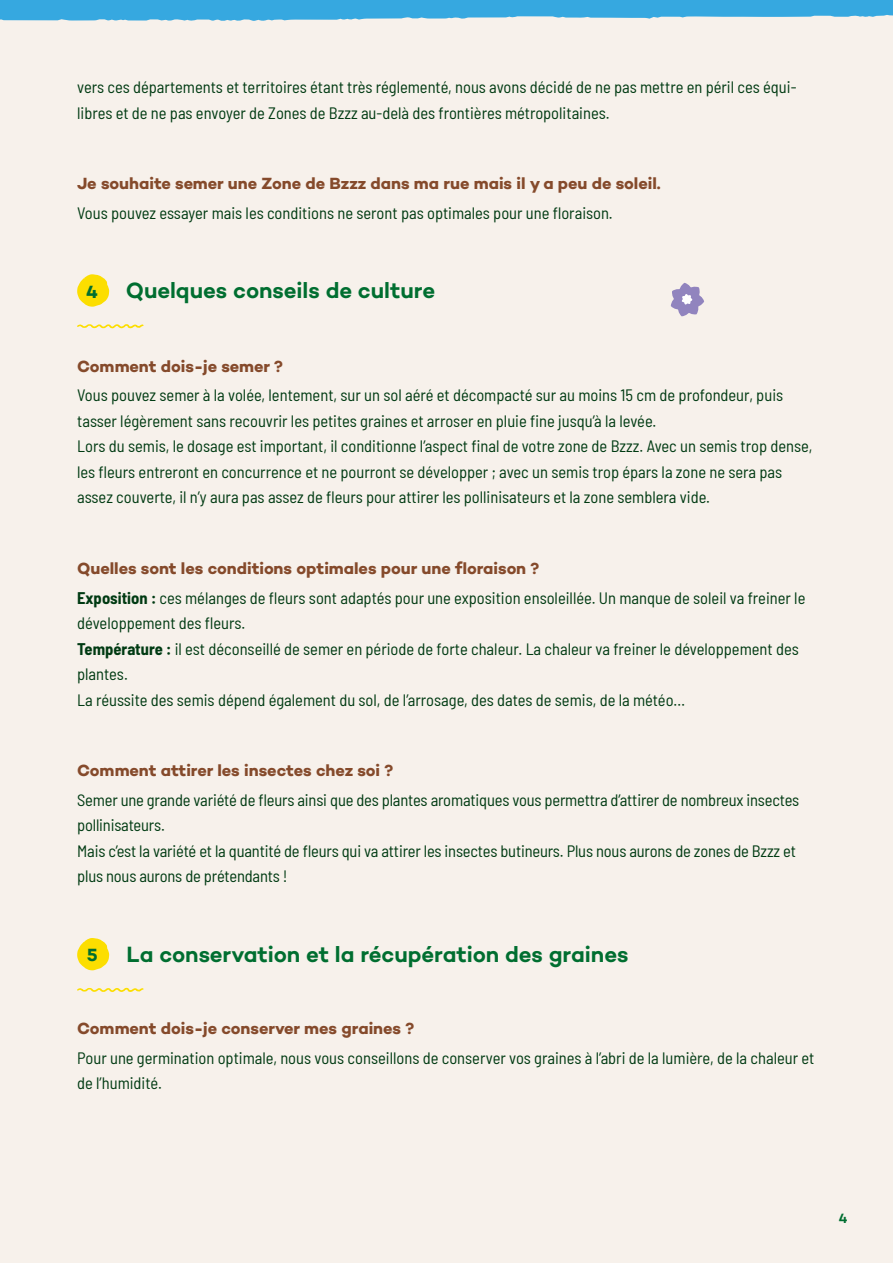
<style>
.page{position:relative;width:893px;height:1263px;background:#f7f1eb}
.page>*{position:absolute;margin:0;border:0;box-sizing:border-box;transform-origin:0 0}
.t1{font:600 22.5px "Campton";letter-spacing:-.005em;color:#006e30}
.t2{font:700 18px "Campton";color:#006e30}
.t3{font:semi-condensed 16.5px/25.5px "Barlow";color:#003a12}
.t4{font:700 16.5px "Campton";letter-spacing:-.005em;color:#854a2b}
.t5{font:600 13.65px "Campton";color:#006e30}
.s1{font-weight:700;font-size:18px}
.s2{font-weight:700}
</style>
<div class="page">
<svg style="left:0;top:0;width:893px;height:21px;background:#4eb1e1"></svg>
<svg style="left:77px;top:274px;width:32px;height:33px"></svg>
<svg style="left:77px;top:324px;width:67px;height:5px"></svg>
<svg style="left:77px;top:938px;width:32px;height:32px"></svg>
<svg style="left:77px;top:988px;width:67px;height:4px"></svg>
<svg style="left:671px;top:283px;width:33px;height:33px"></svg>
<p class="t3" style="left:77px;top:73px;width:721px">vers ces départements et territoires étant très réglementé, nous avons décidé de ne pas mettre en péril ces équi&shy;libres et de ne pas envoyer de Zones de Bzzz au-delà des frontières métropolitaines.</p>
<p class="t4" style="left:77px;top:173px;width:585px">Je souhaite semer une Zone de Bzzz dans ma rue mais il y a peu de soleil.</p>
<p class="t3" style="left:77px;top:199px;width:537px">Vous pouvez essayer mais les conditions ne seront pas optimales pour une floraison.</p>
<h1 class="t1" style="left:86px;top:276px;width:350px"><span class="s1">4</span> Quelques conseils de culture</h1>
<p class="t4" style="left:77px;top:355px;width:207px">Comment dois-je semer ?</p>
<p class="t3" style="left:77px;top:381px;width:737px">Vous pouvez semer à la volée, lentement, sur un sol aéré et décompacté sur au moins 15 cm de profondeur, puis tasser légèrement sans recouvrir les petites graines et arroser en pluie fine jusqu’à la levée.<br>Lors du semis, le dosage est important, il conditionne l’aspect final de votre zone de Bzzz. Avec un semis trop dense, les fleurs entreront en concurrence et ne pourront se développer ; avec un semis trop épars la zone ne sera pas assez couverte, il n’y aura pas assez de fleurs pour attirer les pollinisateurs et la zone semblera vide.</p>
<p class="t4" style="left:77px;top:558px;width:464px">Quelles sont les conditions optimales pour une floraison ?</p>
<p class="t3" style="left:77px;top:584px;width:730px"><span class="s2">Exposition :</span> ces mélanges de fleurs sont adaptés pour une exposition ensoleillée. Un manque de soleil va freiner le développement des fleurs.<br><span class="s2">Température :</span> il est déconseillé de semer en période de forte chaleur. La chaleur va freiner le développement des plantes.<br>La réussite des semis dépend également du sol, de l’arrosage, des dates de semis, de la météo…</p>
<p class="t4" style="left:77px;top:760px;width:318px">Comment attirer les insectes chez soi ?</p>
<p class="t3" style="left:77px;top:786px;width:724px">Semer une grande variété de fleurs ainsi que des plantes aromatiques vous permettra d’attirer de nombreux insectes pollinisateurs.<br>Mais c’est la variété et la quantité de fleurs qui va attirer les insectes butineurs. Plus nous aurons de zones de Bzzz et plus nous aurons de prétendants !</p>
<p class="t2" style="left:87px;top:944px;width:12px">5</p>
<h1 class="t1" style="left:127px;top:940px;width:503px">La conservation et la récupération des graines</h1>
<p class="t4" style="left:77px;top:1018px;width:339px">Comment dois-je conserver mes graines ?</p>
<p class="t3" style="left:77px;top:1044px;width:739px">Pour une germination optimale, nous vous conseillons de conserver vos graines à l’abri de la lumière, de la chaleur et de l’humidité.</p>
<p class="t5" style="left:839px;top:1209px;width:10px">4</p>
</div>
